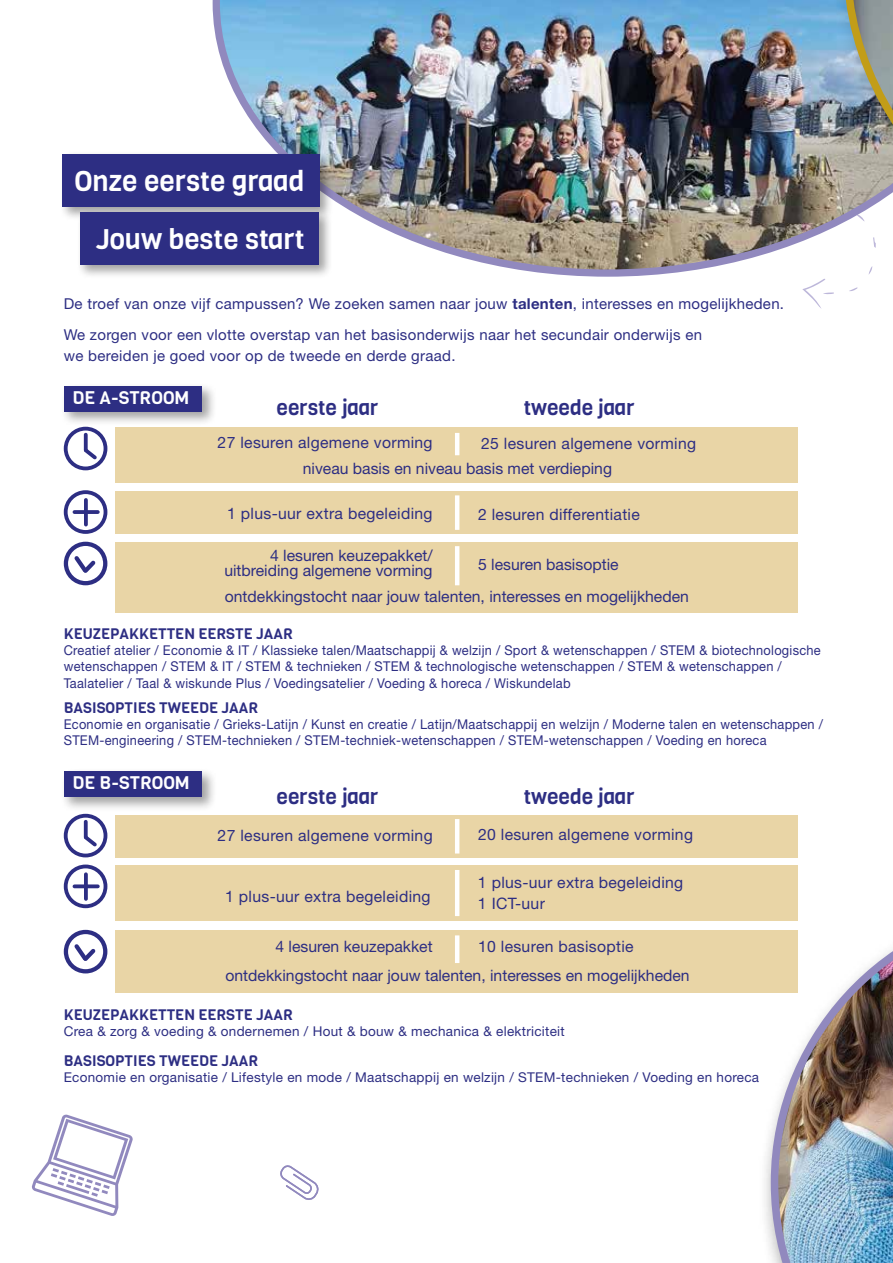
<style>
.page{position:relative;width:893px;height:1263px;background:#fff}
.page>*{position:absolute;margin:0;border:0;box-sizing:border-box;transform-origin:0 0}
.t1{font:28.2px "Viga";color:#fff}
.t2{font:27.9px "Viga";color:#fff}
.t3{font:21px "Viga";color:#2d2e83}
.t4{font:18px "Viga";color:#fff}
.t5{font:15.75px/29px "Helvetica Neue";color:#2d2e83}
.t6{font:15.75px/21px "Helvetica Neue";letter-spacing:.02em;color:#2d2e83}
.t7{font:15px/30.8px "Helvetica Neue";letter-spacing:.02em;color:#2d2e83}
.t8{font:15px "Viga";color:#2d2e83}
.t9{font:13.5px/16.2px "Helvetica Neue";letter-spacing:.02em;color:#2d2e83;scale:.95 1}
.t10{font:13.5px "Helvetica Neue";letter-spacing:.02em;color:#2d2e83}
.s1{font-weight:700}
</style>
<div class="page">
<div style="left:61px;top:383px;width:156px;height:44px;background:#000;opacity:.37"></div>
<div style="left:64px;top:386px;width:138px;height:25px;background:#2d2e83"></div>
<div style="left:61px;top:768px;width:156px;height:44px;background:#000;opacity:.37"></div>
<div style="left:64px;top:771px;width:138px;height:25px;background:#2d2e83"></div>
<div style="left:116px;top:428px;width:682px;height:27px;background:#e9d5a6"></div>
<div style="left:116px;top:455px;width:682px;height:28px;background:#e9d5a6"></div>
<div style="left:116px;top:585px;width:682px;height:28px;background:#e9d5a6"></div>
<svg style="left:66px;top:429px;width:39px;height:39px"></svg>
<div style="left:64px;top:427px;width:43px;height:43px;border:4px solid #2d2e83;border-radius:50%"></div>
<svg style="left:84px;top:435px;width:4px;height:10px"></svg>
<svg style="left:80px;top:445px;width:20px;height:18px"></svg>
<div style="left:116px;top:491px;width:682px;height:43px;background:#e9d5a6"></div>
<svg style="left:66px;top:492px;width:39px;height:40px"></svg>
<div style="left:64px;top:490px;width:43px;height:44px;border:4px solid #2d2e83;border-radius:50%"></div>
<svg style="left:84px;top:500px;width:4px;height:25px"></svg>
<svg style="left:74px;top:510px;width:24px;height:4px"></svg>
<div style="left:116px;top:542px;width:682px;height:43px;background:#e9d5a6"></div>
<svg style="left:66px;top:544px;width:39px;height:39px"></svg>
<div style="left:64px;top:542px;width:43px;height:43px;border:4px solid #2d2e83;border-radius:50%"></div>
<svg style="left:71px;top:552px;width:28px;height:25px"></svg>
<hr style="left:455px;top:433px;width:4px;height:22px;background:#fff">
<hr style="left:455px;top:546px;width:4px;height:39px;background:#fff">
<hr style="left:455px;top:495px;width:4px;height:35px;background:#fff">
<div style="left:116px;top:815px;width:682px;height:42px;background:#e9d5a6"></div>
<svg style="left:66px;top:816px;width:39px;height:39px"></svg>
<div style="left:64px;top:814px;width:43px;height:43px;border:4px solid #2d2e83;border-radius:50%"></div>
<svg style="left:84px;top:822px;width:4px;height:10px"></svg>
<svg style="left:80px;top:832px;width:20px;height:18px"></svg>
<div style="left:116px;top:865px;width:682px;height:56px;background:#e9d5a6"></div>
<svg style="left:66px;top:866px;width:39px;height:40px"></svg>
<div style="left:64px;top:864px;width:43px;height:44px;border:4px solid #2d2e83;border-radius:50%"></div>
<svg style="left:84px;top:874px;width:4px;height:25px"></svg>
<svg style="left:74px;top:884px;width:24px;height:4px"></svg>
<div style="left:116px;top:930px;width:682px;height:30px;background:#e9d5a6"></div>
<div style="left:116px;top:960px;width:682px;height:32px;background:#e9d5a6"></div>
<svg style="left:66px;top:932px;width:39px;height:39px"></svg>
<div style="left:64px;top:930px;width:43px;height:43px;border:4px solid #2d2e83;border-radius:50%"></div>
<svg style="left:71px;top:940px;width:28px;height:25px"></svg>
<img style="left:213px;top:0;width:589px;height:277px">
<div style="left:59px;top:151px;width:275px;height:70px;background:#000;opacity:.37"></div>
<div style="left:63px;top:154px;width:256px;height:52px;background:#2d2e83"></div>
<div style="left:77px;top:209px;width:255px;height:70px;background:#000;opacity:.37"></div>
<div style="left:80px;top:212px;width:238px;height:53px;background:#2d2e83"></div>
<div style="left:758px;top:888px;width:135px;height:375px;background:#000;opacity:.75"></div>
<img style="left:771px;top:901px;width:122px;height:362px">
<img style="left:802px;top:0;width:91px;height:308px">
<svg style="left:280px;top:1165px;width:39px;height:35px"></svg>
<svg style="left:32px;top:1114px;width:101px;height:102px"></svg>
<hr style="left:455px;top:819px;width:4px;height:34px;background:#fff">
<hr style="left:455px;top:870px;width:4px;height:46px;background:#fff">
<hr style="left:455px;top:935px;width:4px;height:28px;background:#fff">
<h1 class="t1" style="left:74px;top:162px;width:232px">Onze eerste graad</h1>
<h2 class="t2" style="left:96px;top:221px;width:210px">Jouw beste start</h2>
<p class="t7" style="left:64px;top:290px;width:722px">De troef van onze vijf campussen? We zoeken samen naar jouw <span class="s1">talenten</span>, interesses en mogelijkheden.<br>We zorgen voor een vlotte overstap van het basisonderwijs naar het secundair onderwijs en</p>
<p class="t7" style="left:64px;top:341px;width:393px">we bereiden je goed voor op de tweede en derde graad.</p>
<h3 class="t4" style="left:73px;top:386px;width:118px">DE A-STROOM</h3>
<h3 class="t3" style="left:277px;top:394px;width:103px">eerste jaar</h3>
<h3 class="t3" style="left:524px;top:394px;width:112px">tweede jaar</h3>
<p class="t6" style="left:218px;top:433px;width:217px">27 lesuren algemene vorming</p>
<p class="t6" style="left:481px;top:434px;width:217px">25 lesuren algemene vorming</p>
<p class="t5" style="left:303px;top:455px;width:311px">niveau basis en niveau basis met verdieping</p>
<p class="t6" style="left:227px;top:504px;width:207px">1 plus-uur extra begeleiding</p>
<p class="t6" style="left:478px;top:505px;width:163px">2 lesuren differentiatie</p>
<p class="t5" style="left:224px;top:549px;width:210px;line-height:15px;text-align:right">4 lesuren keuzepakket/ uitbreiding algemene vorming</p>
<p class="t5" style="left:478px;top:550px;width:142px">5 lesuren basisoptie</p>
<p class="t5" style="left:225px;top:583px;width:466px">ontdekkingstocht naar jouw talenten, interesses en mogelijkheden</p>
<p class="t8" style="left:64px;top:624px;width:231px">KEUZEPAKKETTEN EERSTE JAAR</p>
<p class="t9" style="left:64px;top:643px;width:798px">Creatief atelier / Economie &amp; IT / Klassieke talen/Maatschappij &amp; welzijn / Sport &amp; wetenschappen / STEM &amp; biotechnologische wetenschappen / STEM &amp; IT / STEM &amp; technieken / STEM &amp; technologische wetenschappen / STEM &amp; wetenschappen /<br>Taalatelier / Taal &amp; wiskunde Plus / Voedingsatelier / Voeding &amp; horeca / Wiskundelab</p>
<p class="t8" style="left:64px;top:698px;width:196px">BASISOPTIES TWEEDE JAAR</p>
<p class="t9" style="left:64px;top:717px;width:801px">Economie en organisatie / Grieks-Latijn / Kunst en creatie / Latijn/Maatschappij en welzijn / Moderne talen en wetenschappen /<br>STEM-engineering / STEM-technieken / STEM-techniek-wetenschappen / STEM-wetenschappen / Voeding en horeca</p>
<h3 class="t4" style="left:73px;top:771px;width:118px">DE B-STROOM</h3>
<h3 class="t3" style="left:277px;top:782px;width:103px">eerste jaar</h3>
<h3 class="t3" style="left:524px;top:782px;width:112px">tweede jaar</h3>
<p class="t7" style="left:335px;top:813px;width:73px">25 lesuren</p>
<p class="t6" style="left:218px;top:826px;width:217px">27 lesuren algemene vorming</p>
<p class="t6" style="left:478px;top:825px;width:217px">20 lesuren algemene vorming</p>
<p class="t6" style="left:225px;top:886px;width:207px">1 plus-uur extra begeleiding</p>
<p class="t6" style="left:478px;top:873px;width:207px">1 plus-uur extra begeleiding<br>1 ICT-uur</p>
<p class="t5" style="left:226px;top:933px;width:466px;text-indent:252px">10 lesuren basisoptie ontdekkingstocht naar jouw talenten, interesses en mogelijkheden</p>
<p class="t5" style="left:275px;top:933px;width:159px">4 lesuren keuzepakket</p>
<p class="t8" style="left:64px;top:1005px;width:231px">KEUZEPAKKETTEN EERSTE JAAR</p>
<p class="t10" style="left:64px;top:1021px;width:502px">Crea &amp; zorg &amp; voeding &amp; ondernemen / Hout &amp; bouw &amp; mechanica &amp; elektriciteit</p>
<p class="t8" style="left:64px;top:1051px;width:196px">BASISOPTIES TWEEDE JAAR</p>
<p class="t10" style="left:64px;top:1068px;width:697px">Economie en organisatie / Lifestyle en mode / Maatschappij en welzijn / STEM-technieken / Voeding en horeca</p>
</div>
